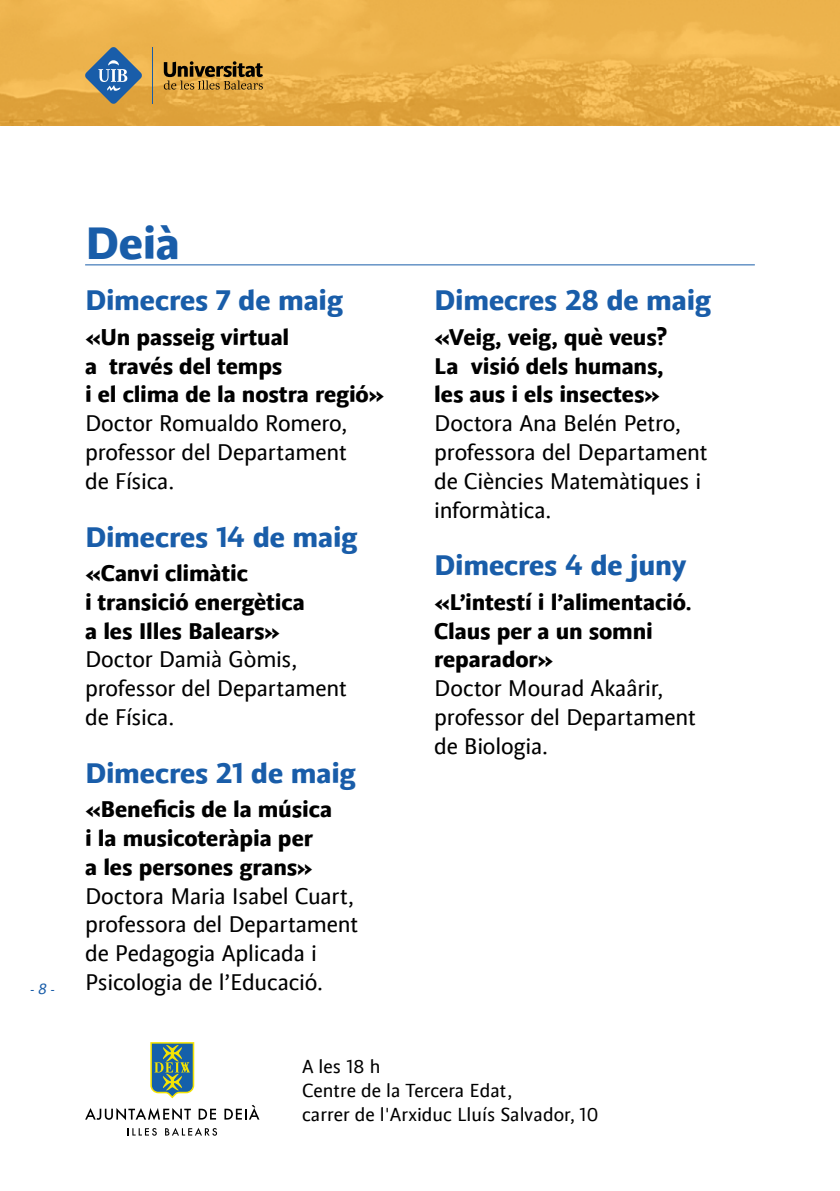
<style>
.page{position:relative;width:840px;height:1191px;background:#fff}
.page>*{position:absolute;margin:0;border:0;box-sizing:border-box;transform-origin:0 0}
.t1{font:700 48px "UI Bsans";color:#195da9}
.t2{font:700 30px "UI Bsans";letter-spacing:-.005em;color:#195da9}
.t3{font:24px/28.8px "UI Bsans";letter-spacing:-.01em;color:#000}
.t4{font:700 24px/28.8px "UI Bsans";letter-spacing:-.005em;color:#000}
.t5{font:20px/24px "UI Bsans";color:#000}
.t6{font:italic 16px "UI Bsans";color:#195da9}
</style>
<div class="page">
<svg style="left:85px;top:1108px;width:106px;height:12px"></svg>
<svg style="left:198px;top:1108px;width:18px;height:11px"></svg>
<svg style="left:224px;top:1105px;width:35px;height:14px"></svg>
<svg style="left:127px;top:1128px;width:30px;height:7px"></svg>
<svg style="left:165px;top:1128px;width:52px;height:7px"></svg>
<svg style="left:150px;top:1042px;width:44px;height:56px;background:#699481"></svg>
<hr style="left:85px;top:264px;width:669px;height:1px;background:#195da9">
<img style="left:0;top:0;width:839px;height:126px">
<svg style="left:164px;top:61px;width:99px;height:29px;background:#9e7732"></svg>
<hr style="left:152px;top:47px;width:1px;height:57px;background:#195da9">
<svg style="left:85px;top:47px;width:57px;height:57px;background:#858c83"></svg>
<p class="t6" style="left:30px;top:979px;width:26px">- 8 -</p>
<h1 class="t1" style="left:85px;top:214px;width:97px">Deià</h1>
<p class="t2" style="left:85px;top:282px;width:259px">Dimecres 7 de maig</p>
<p class="t4" style="left:85px;top:322px;width:300px">«Un passeig virtual<br>a través del temps<br>i el clima de la nostra regió»</p>
<p class="t3" style="left:85px;top:409px;width:264px;text-align:justify">Doctor Romualdo Romero, professor del Departament de Física.</p>
<p class="t2" style="left:85px;top:518px;width:274px">Dimecres 14 de maig</p>
<p class="t4" style="left:85px;top:558px;width:221px">«Canvi climàtic<br>i transició energètica a les Illes Balears»</p>
<p class="t3" style="left:85px;top:645px;width:263px">Doctor Damià Gòmis, professor del Departament de Física.</p>
<p class="t2" style="left:85px;top:755px;width:272px">Dimecres 21 de maig</p>
<p class="t4" style="left:85px;top:794px;width:248px">«Beneficis de la música i la musicoteràpia per<br>a les persones grans»</p>
<p class="t3" style="left:85px;top:881px;width:275px">Doctora Maria Isabel Cuart, professora del Departament de Pedagogia Aplicada i<br>Psicologia de l’Educació.</p>
<p class="t2" style="left:434px;top:282px;width:278px">Dimecres 28 de maig</p>
<p class="t4" style="left:434px;top:322px;width:234px">«Veig, veig, què veus?<br>La visió dels humans, les aus i els insectes»</p>
<p class="t3" style="left:434px;top:409px;width:275px">Doctora Ana Belén Petro, professora del Departament de Ciències Matemàtiques i informàtica.</p>
<p class="t2" style="left:434px;top:547px;width:253px">Dimecres 4 de juny</p>
<p class="t4" style="left:434px;top:587px;width:259px">«L’intestí i l’alimentació.<br>Claus per a un somni reparador»</p>
<p class="t3" style="left:434px;top:674px;width:263px">Doctor Mourad Akaârir, professor del Departament de Biologia.</p>
<p class="t5" style="left:302px;top:1054px;width:298px">A les 18 h<br>Centre de la Tercera Edat,<br>carrer de l'Arxiduc Lluís Salvador, 10</p>
</div>
